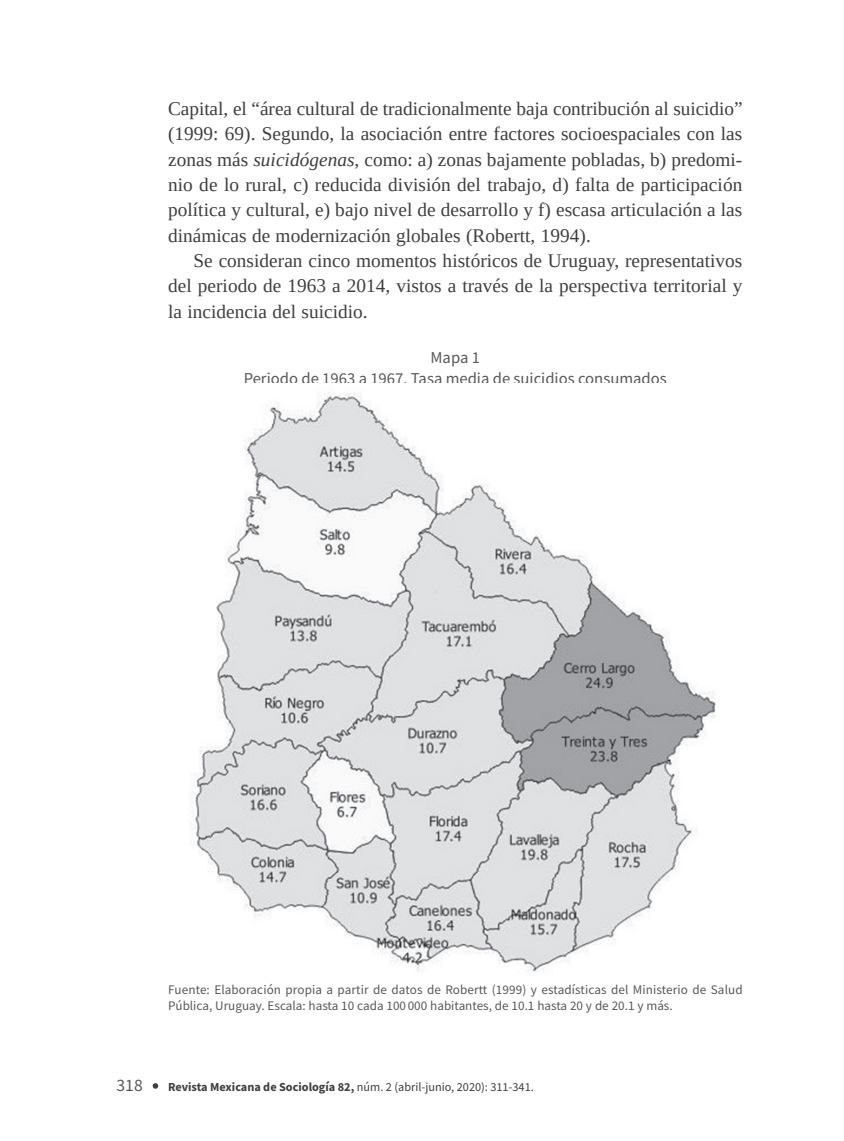
<style>
.page{position:relative;width:844px;height:1141px;background:#fff}
.page>*{position:absolute;margin:0;border:0;box-sizing:border-box;transform-origin:0 0}
.t1{font:19.25px/25.4px "Liberation Serif";color:#3e3e3f;text-align:justify}
.t2{font:17.5px "Source Sans Pro";color:#57585a}
.t3{font:16.62px/21px "Source Sans Pro";color:#57585a;text-align:center}
.t4{font:13.12px/15.8px "Source Sans Pro";color:#57585a}
.t5{font:12.25px "Source Sans Pro";color:#3e3e3f}
.s1{font-style:italic}
.s2{font-weight:700}
</style>
<div class="page">
<svg style="left:153px;top:1083px;width:5px;height:6px"></svg>
<img style="left:190px;top:392px;width:526px;height:580px">
<p class="t1" style="left:168px;top:96px;width:576px">Capital, el “área cultural de tradicionalmente baja contribución al suicidio” (1999: 69). Segundo, la asociación entre factores socioespaciales con las zonas más <span class="s1">suicidógenas</span>, como: a) zonas bajamente pobladas, b) predomi&shy;nio de lo rural, c) reducida división del trabajo, d) falta de participación política y cultural, e) bajo nivel de desarrollo y f) escasa articulación a las dinámicas de modernización globales (Robertt, 1994).</p>
<p class="t1" style="left:168px;top:248px;width:575px;text-indent:25px">Se consideran cinco momentos históricos de Uruguay, representativos del periodo de 1963 a 2014, vistos a través de la perspectiva territorial y la incidencia del suicidio.</p>
<p class="t3" style="left:244px;top:347px;width:424px">Mapa 1<br>Periodo de 1963 a 1967. Tasa media de suicidios consumados</p>
<p class="t4" style="left:168px;top:982px;width:576px">Fuente: Elaboración propia a partir de datos de Robertt (1999) y estadísticas del Ministerio de Salud<br>Pública, Uruguay. Escala: hasta 10 cada 100 000 habitantes, de 10.1 hasta 20 y de 20.1 y más.</p>
<p class="t2" style="left:117px;top:1074px;width:28px">318</p>
<p class="t5" style="left:168px;top:1079px;width:367px"><span class="s2">Revista Mexicana de Sociología 82,</span> núm. 2 (abril-junio, 2020): 311-341.</p>
</div>
